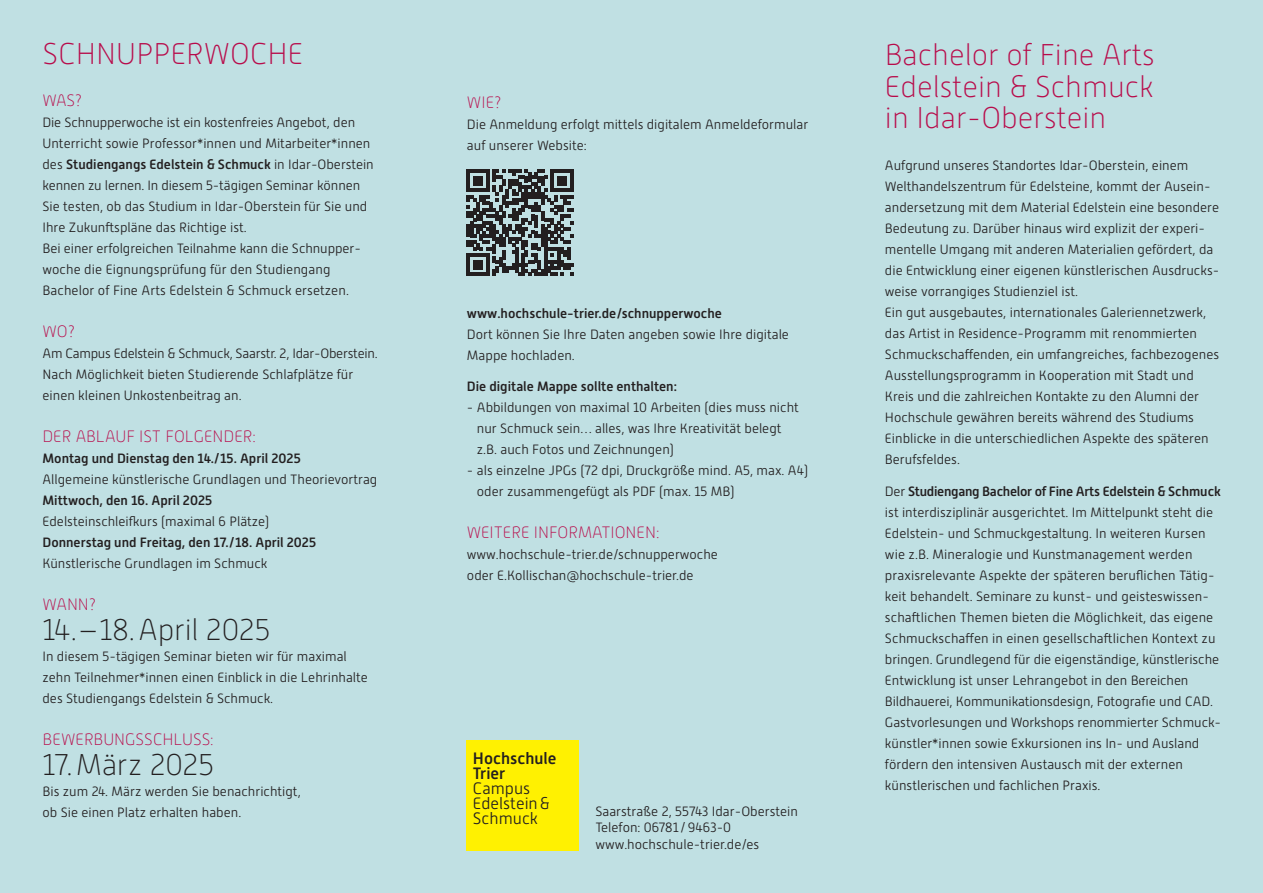
<style>
.page{position:relative;width:1263px;height:893px;background:#c0e0e3}
.page>*{position:absolute;margin:0;border:0;box-sizing:border-box;transform-origin:0 0}
.t1{font:100 30px/31.5px "Alwyn New";color:#b80b4a;text-align:justify}
.t2{font:100 30px "Alwyn New";color:#231f20}
.t3{font:100 16.5px "Alwyn New";color:#b80b4a}
.t4{font:300 16.5px/15px "Alwyn New";color:#231f20}
.t5{font:500 16.5px/15px "Alwyn New";color:#231f20}
.t6{font:300 13.5px/21px "Alwyn New";color:#231f20}
.t7{font:500 13.5px "Alwyn New";color:#231f20}
.s1{font-weight:500}
</style>
<div class="page">
<svg style="left:467px;top:169px;width:106px;height:107px"></svg>
<div style="left:466px;top:740px;width:113px;height:110px;background:#fff101"></div>
<h1 class="t1" style="left:43px;top:38px;width:262px">SCHNUPPERWOCHE</h1>
<p class="t3" style="left:43px;top:92px;width:41px">WAS?</p>
<p class="t6" style="left:43px;top:112px;width:333px">Die Schnupperwoche ist ein kostenfreies Angebot, den Unterricht sowie Professor*innen und Mitarbeiter*innen des <span class="s1">Studiengangs Edelstein &amp; Schmuck</span> in Idar-Oberstein kennen zu lernen. In diesem 5-tägigen Seminar können Sie testen, ob das Studium in Idar-Oberstein für Sie und Ihre Zukunftspläne das Richtige ist.<br>Bei einer erfolgreichen Teilnahme kann die Schnupper&shy;woche die Eignungsprüfung für den Studiengang Bachelor of Fine Arts Edelstein &amp; Schmuck ersetzen.</p>
<p class="t3" style="left:43px;top:323px;width:34px">WO?</p>
<p class="t6" style="left:43px;top:343px;width:337px">Am Campus Edelstein &amp; Schmuck, Saarstr. 2, Idar-Oberstein.<br>Nach Möglichkeit bieten Studierende Schlafplätze für einen kleinen Unkostenbeitrag an.</p>
<p class="t3" style="left:43px;top:428px;width:215px">DER ABLAUF IST FOLGENDER:</p>
<p class="t7" style="left:43px;top:451px;width:260px">Montag und Dienstag den 14./15. April 2025</p>
<p class="t6" style="left:43px;top:469px;width:336px">Allgemeine künstlerische Grundlagen und Theorievortrag</p>
<p class="t7" style="left:43px;top:493px;width:171px">Mittwoch, den 16. April 2025</p>
<p class="t6" style="left:43px;top:511px;width:228px">Edelsteinschleifkurs (maximal 6 Plätze)</p>
<p class="t7" style="left:43px;top:535px;width:275px">Donnerstag und Freitag, den 17./18. April 2025</p>
<p class="t6" style="left:43px;top:553px;width:226px">Künstlerische Grundlagen im Schmuck</p>
<p class="t3" style="left:43px;top:596px;width:55px">WANN?</p>
<h1 class="t2" style="left:43px;top:614px;width:229px">14. – 18.April 2025</h1>
<p class="t6" style="left:43px;top:646px;width:327px">In diesem 5-tägigen Seminar bieten wir für maximal zehn Teilnehmer*innen einen Einblick in die Lehrinhalte des Studiengangs Edelstein &amp; Schmuck.</p>
<p class="t3" style="left:43px;top:731px;width:173px">BEWERBUNGSSCHLUSS:</p>
<h1 class="t2" style="left:43px;top:749px;width:173px">17.März 2025</h1>
<p class="t6" style="left:43px;top:781px;width:260px">Bis zum 24. März werden Sie benachrichtigt, ob Sie einen Platz erhalten haben.</p>
<p class="t3" style="left:467px;top:93px;width:36px">WIE?</p>
<p class="t6" style="left:467px;top:114px;width:343px">Die Anmeldung erfolgt mittels digitalem Anmeldeformular auf unserer Website:</p>
<p class="t7" style="left:467px;top:306px;width:257px">www.hochschule-trier.de/schnupperwoche</p>
<p class="t6" style="left:467px;top:324px;width:324px">Dort können Sie Ihre Daten angeben sowie Ihre digitale<br>Mappe hochladen.</p>
<p class="t7" style="left:467px;top:379px;width:211px">Die digitale Mappe sollte enthalten:</p>
<p class="t6" style="left:477px;top:397px;width:323px;text-indent:-10px">- Abbildungen von maximal 10 Arbeiten (dies muss nicht nur Schmuck sein… alles, was Ihre Kreativität belegt z.B. auch Fotos und Zeichnungen)</p>
<p class="t6" style="left:477px;top:460px;width:333px;text-indent:-10px">- als einzelne JPGs (72 dpi, Druckgröße mind. A5, max. A4) oder zusammengefügt als PDF (max. 15 MB)</p>
<p class="t3" style="left:467px;top:524px;width:194px">WEITERE INFORMATIONEN:</p>
<p class="t6" style="left:467px;top:544px;width:252px">www.hochschule-trier.de/schnupperwoche oder E.Kollischan@hochschule-trier.de</p>
<p class="t5" style="left:473px;top:751px;width:85px">Hochschule<br>Trier</p>
<p class="t4" style="left:473px;top:781px;width:78px">Campus<br>Edelstein&amp;<br>Schmuck</p>
<p class="t6" style="left:595px;top:803px;width:204px;line-height:16.5px">Saarstraße 2, 55743 Idar-Oberstein<br>Telefon: 06781 /9463-0 www.hochschule-trier.de/es</p>
<h1 class="t1" style="left:885px;top:39px;width:271px">Bachelor of Fine Arts Edelstein &amp; Schmuck in Idar-Oberstein</h1>
<p class="t6" style="left:885px;top:155px;width:336px">Aufgrund unseres Standortes Idar-Oberstein, einem Welthandelszentrum für Edelsteine, kommt der Ausein&shy;andersetzung mit dem Material Edelstein eine besondere Bedeutung zu. Darüber hinaus wird explizit der experi&shy;mentelle Umgang mit anderen Materialien gefördert, da die Entwicklung einer eigenen künstlerischen Ausdrucks&shy;weise vorrangiges Studienziel ist.<br>Ein gut ausgebautes, internationales Galeriennetzwerk, das Artist in Residence-Programm mit renommierten Schmuckschaffenden, ein umfangreiches, fachbezogenes Ausstellungsprogramm in Kooperation mit Stadt und Kreis und die zahlreichen Kontakte zu den Alumni der Hochschule gewähren bereits während des Studiums Einblicke in die unterschiedlichen Aspekte des späteren Berufsfeldes.</p>
<p class="t6" style="left:885px;top:481px;width:338px">Der <span class="s1">Studiengang Bachelor of Fine Arts Edelstein &amp; Schmuck </span>ist interdisziplinär ausgerichtet. Im Mittelpunkt steht die Edelstein- und Schmuckgestaltung. In weiteren Kursen wie z.B. Mineralogie und Kunstmanagement werden praxisrelevante Aspekte der späteren beruflichen Tätig&shy;keit behandelt. Seminare zu kunst- und geisteswissen&shy;schaftlichen Themen bieten die Möglichkeit, das eigene Schmuckschaffen in einen gesellschaftlichen Kontext zu bringen. Grundlegend für die eigenständige, künstlerische Entwicklung ist unser Lehrangebot in den Bereichen Bildhauerei, Kommunikationsdesign, Fotografie und CAD.<br>Gastvorlesungen und Workshops renommierter Schmuck&shy;künstler*innen sowie Exkursionen ins In- und Ausland fördern den intensiven Austausch mit der externen künstlerischen und fachlichen Praxis.</p>
</div>
